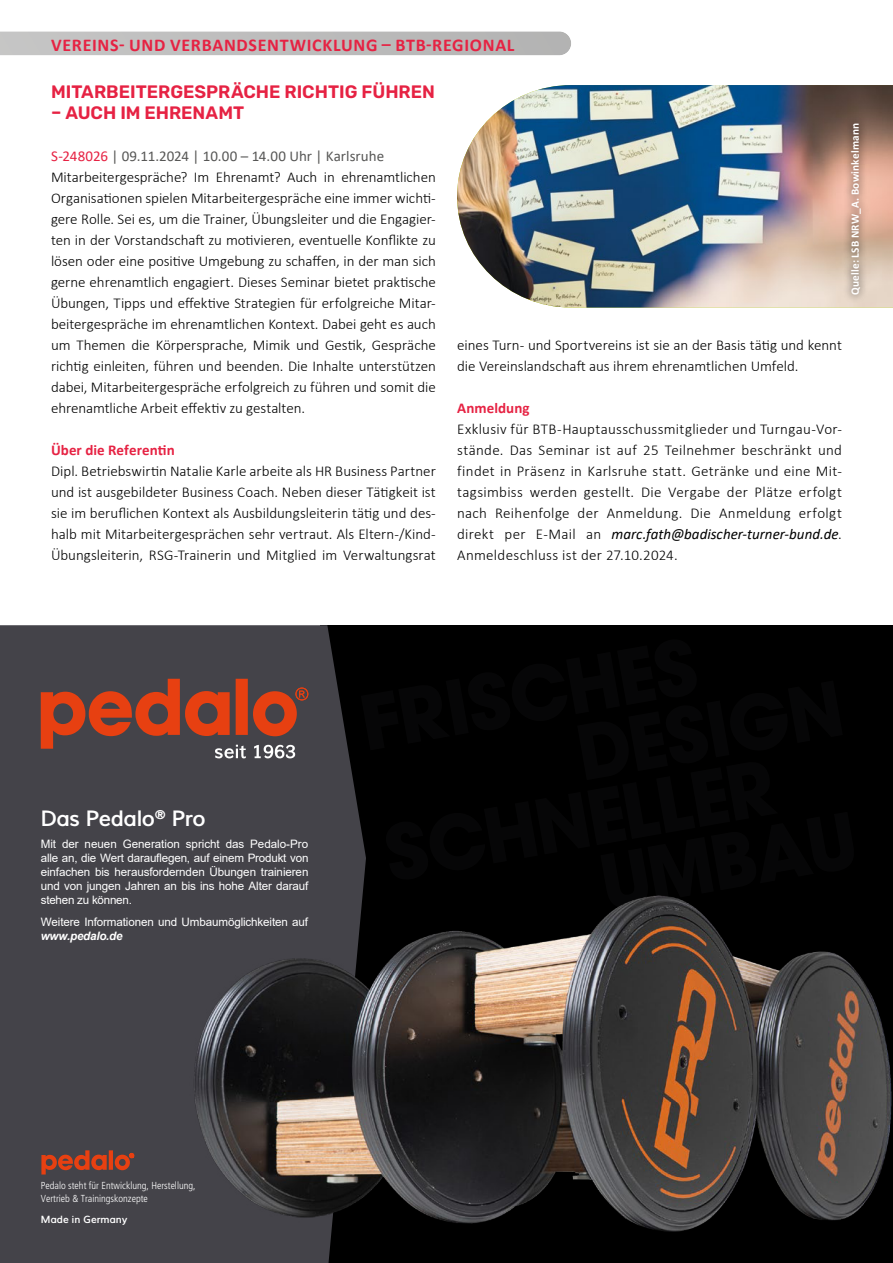
<style>
.page{position:relative;width:893px;height:1263px;background:#fff}
.page>*{position:absolute;margin:0;border:0;box-sizing:border-box;transform-origin:0 0}
.t1{font:700 21.75px "Muli";letter-spacing:-.02em;color:#fff}
.t2{font:700 18px "Calibri";letter-spacing:.04em;color:#e62243}
.t3{font:600 18px "Rubik";color:#e62243}
.t4{font:300 15px/21px "Calibri";letter-spacing:-.005em;color:#000}
.t5{font:700 15px "Calibri";letter-spacing:.005em;color:#e62243}
.t6{font:11.55px/14px "Arial";letter-spacing:-.01em;color:#fff;text-align:justify}
.t7{font:italic 700 11.55px "Arial";letter-spacing:-.02em;color:#fff}
.t8{font:700 11.25px "Calibri";letter-spacing:.015em;color:#fff}
.t9{font:300 condensed 10.2px/12.1px "Frutiger";color:#fff}
.t10{font:700 10.2px "Muli";color:#fff}
.s1{font-weight:400;color:#e62243}
.s2{font-weight:400;color:#575756}
.s3{font-weight:400;font-style:italic}
</style>
<div class="page">
<svg style="left:0;top:31px;width:571px;height:24px;background:#bebebd"></svg>
<div style="left:321px;top:625px;width:572px;height:638px;background:#000"></div>
<div style="left:0;top:625px;width:357px;height:638px;background:#444349"></div>
<svg style="left:41px;top:679px;width:267px;height:79px;background:#834537"></svg>
<svg style="left:41px;top:1150px;width:93px;height:24px;background:#894131"></svg>
<img style="left:148px;top:802px;width:744px;height:461px">
<img style="left:457px;top:85px;width:436px;height:223px">
<div style="left:842px;top:115px;width:28px;height:188px;background:#000;opacity:.75"></div>
<p class="t2" style="left:51px;top:31px;width:355px">VEREINSENTWICKLUNG UND BTB-REGIONAL</p>
<p class="t3" style="left:51px;top:81px;width:385px">MITARBEITERGESPRÄCHE RICHTIG FÜHREN</p>
<p class="t3" style="left:51px;top:102px;width:195px">– AUCH IM EHRENAMT</p>
<p class="t4" style="left:51px;top:145px;width:386px"><span class="s1">S-248026</span> <span class="s2">| 09 .11 .2024 | 10 .00 – 14 .00 Uhr | Karlsruhe </span>Mitarbeitergespräche? Im Ehrenamt? Auch in ehrenamtlichen Organisationen spielen Mitarbeitergespräche eine immer wichti&shy;gere Rolle. Sei es, um die Trainer, Übungsleiter und die Engagier&shy;ten in der Vorstandschaft zu motivieren, eventuelle Konflikte zu lösen oder eine positive Umgebung zu schaffen, in der man sich gerne ehrenamtlich engagiert. Dieses Seminar bietet praktische Übungen, Tipps und effektive Strategien für erfolgreiche Mitar&shy;beitergespräche im ehrenamtlichen Kontext. Dabei geht es auch um Themen die Körpersprache, Mimik und Gestik, Gespräche richtig einleiten, führen und beenden. Die Inhalte unterstützen dabei, Mitarbeitergespräche erfolgreich zu führen und somit die ehrenamtliche Arbeit effektiv zu gestalten.</p>
<p class="t5" style="left:51px;top:439px;width:125px">Über die Referentin</p>
<p class="t4" style="left:51px;top:460px;width:386px;text-align:justify">Dipl. Betriebswirtin Natalie Karle arbeite als HR Business Partner und ist ausgebildeter Business Coach. Neben dieser Tätigkeit ist sie im beruflichen Kontext als Ausbildungsleiterin tätig und des&shy;halb mit Mitarbeitergesprächen sehr vertraut. Als Eltern-/Kind-Übungsleiterin, RSG-Trainerin und Mitglied im Verwaltungsrat</p>
<p class="t2" style="left:119px;top:32px;width:397px">- UND VERBANDSENTWICKLUNG – BTB-REGIONAL</p>
<p class="t4" style="left:457px;top:334px;width:386px">eines Turn- und Sportvereins ist sie an der Basis tätig und kennt die Vereinslandschaft aus ihrem ehrenamtlichen Umfeld.</p>
<p class="t5" style="left:457px;top:400px;width:74px">Anmeldung</p>
<p class="t4" style="left:457px;top:418px;width:386px;text-align:justify">Exklusiv für BTB-Hauptausschussmitglieder und Turngau-Vor&shy;stände. Das Seminar ist auf 25 Teilnehmer beschränkt und findet in Präsenz in Karlsruhe statt. Getränke und eine Mit&shy;tagsimbiss werden gestellt. Die Vergabe der Plätze erfolgt nach Reihenfolge der Anmeldung. Die Anmeldung erfolgt direkt per E-Mail an <span class="s3">marc.fath@badischer-turner-bund.de</span>.<br>Anmeldeschluss ist der 27.10.2024.</p>
<p class="t8" style="left:847px;top:295px;width:173px;rotate:-90deg">Quelle: LSB NRW_A. Bowinkelmann</p>
<h1 class="t1" style="left:41px;top:810px;width:166px">Das Pedalo<sup>®</sup> Pro</h1>
<p class="t6" style="left:41px;top:838px;width:269px">Mit der neuen Generation spricht das Pedalo-Pro alle an, die Wert darauflegen, auf einem Produkt von einfachen bis herausfordernden Übungen trainieren und von jungen Jahren an bis ins hohe Alter darauf stehen zu können.</p>
<p class="t6" style="left:41px;top:915px;width:269px">Weitere Informationen und Umbaumöglichkeiten auf</p>
<p class="t7" style="left:41px;top:932px;width:83px">www.pedalo.de</p>
<p class="t9" style="left:41px;top:1180px;width:156px">Pedalo steht für Entwicklung, Herstellung,<br>Vertrieb &amp; Trainingskonzepte</p>
<p class="t10" style="left:41px;top:1215px;width:88px">Made in Germany</p>
</div>
